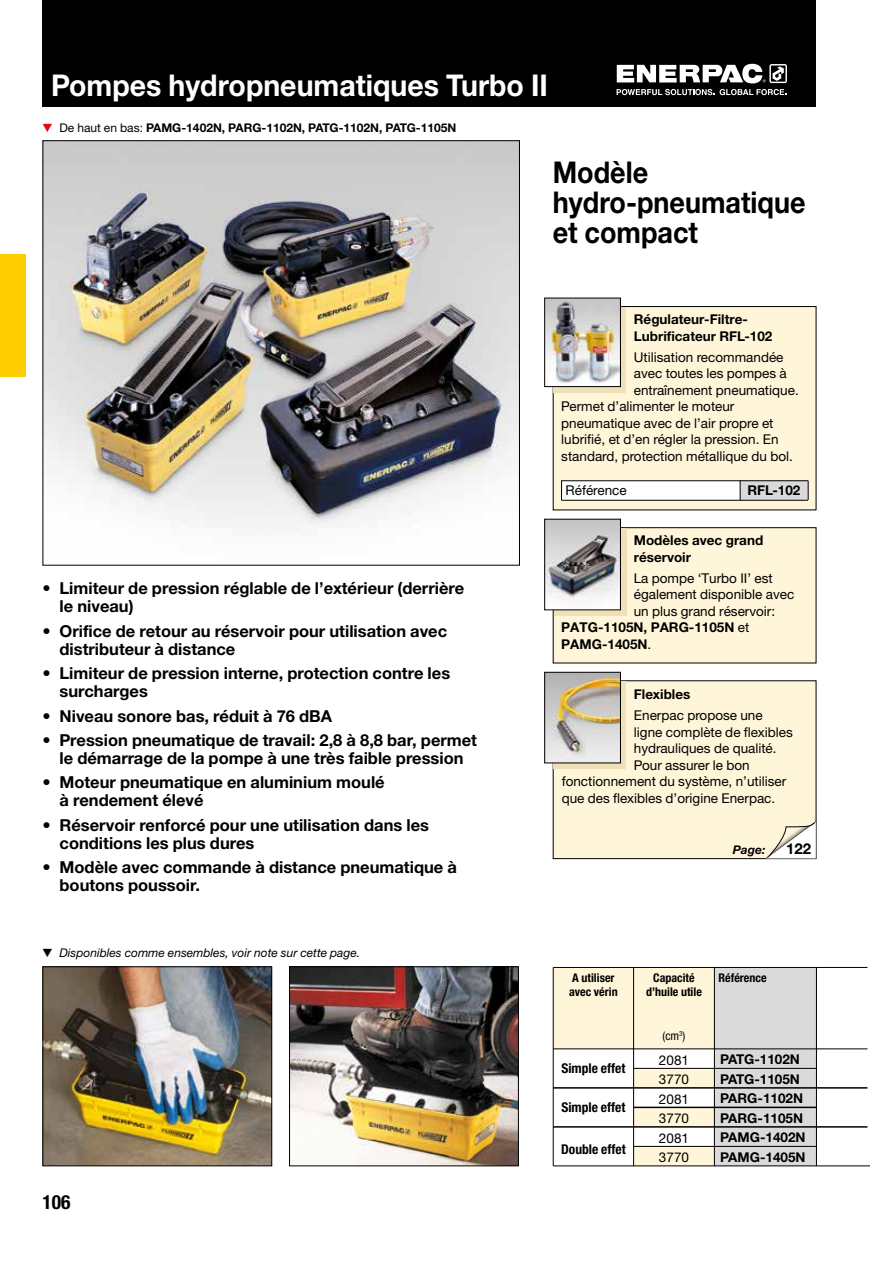
<style>
.page{position:relative;width:893px;height:1263px;background:#fff}
.page>*{position:absolute;margin:0;border:0;box-sizing:border-box;transform-origin:0 0}
.t1{font:700 30px/30px "Helvetica Neue LTW1 G";color:#000;scale:.9 1}
.t2{font:700 30px "Helvetica Neue LTW1 G";color:#fff;scale:.95 1}
.t3{font:700 condensed 19.5px "Helvetica Neue LTW1 G";color:#000}
.t4{font:700 16.5px/18px "Helvetica Neue LTW1 G";color:#000}
.t5{font:700 15px "Helvetica Neue LTW1 G";color:#000}
.t6{font:13.5px/19.5px "Helvetica Neue LTW1 G";color:#000;text-align:justify}
.t7{font:700 13.5px/19.5px "Helvetica Neue LTW1 G";color:#000}
.t8{font:700 condensed 13.5px "Helvetica Neue LTW1 G";color:#000}
.t9{font:700 12px "Helvetica Neue LTW1 G";color:#000}
.t10{font:italic 12px "Helvetica Neue LTW1 G";color:#000}
.t11{font:700 condensed 12px/14.4px "Helvetica Neue LTW1 G";color:#000;text-align:center}
.t12{font:condensed 12px "Helvetica Neue LTW1 G";color:#000}
.t13{font:italic 700 12px "Helvetica Neue LTW1 G";color:#000}
.s1{font-weight:400}
</style>
<div class="page">
<div style="left:43px;top:0;width:773px;height:106px;background:#000"></div>
<svg style="left:617px;top:89px;width:97px;height:6px"></svg>
<svg style="left:720px;top:89px;width:66px;height:6px"></svg>
<svg style="left:617px;top:64px;width:170px;height:19px"></svg>
<div style="left:0;top:254px;width:26px;height:122px;background:#fc0"></div>
<div style="left:634px;top:1146px;width:182px;height:20px;background:#fff5d8"></div>
<div style="left:634px;top:1068px;width:182px;height:20px;background:#fff5d8"></div>
<div style="left:634px;top:1107px;width:182px;height:20px;background:#fff5d8"></div>
<img style="left:45px;top:142px;width:473px;height:383px">
<img style="left:45px;top:968px;width:225px;height:196px">
<div style="left:43px;top:966px;width:229px;height:200px;border:1px solid #000"></div>
<img style="left:291px;top:968px;width:226px;height:196px">
<div style="left:289px;top:966px;width:230px;height:200px;border:1px solid #000"></div>
<div style="left:553px;top:967px;width:263px;height:82px;background:#fff5d8"></div>
<hr style="left:553px;top:967px;width:1px;height:199px;background:#000">
<div style="left:714px;top:967px;width:102px;height:82px;background:#dadada"></div>
<div style="left:714px;top:1049px;width:102px;height:117px;background:#dadada"></div>
<hr style="left:714px;top:967px;width:1px;height:199px;background:#000">
<hr style="left:633px;top:967px;width:1px;height:199px;background:#000">
<hr style="left:553px;top:1048px;width:314px;height:1px;background:#000">
<hr style="left:553px;top:967px;width:314px;height:1px;background:#000">
<hr style="left:634px;top:1068px;width:182px;height:1px;background:#000">
<div style="left:553px;top:528px;width:263px;height:135px;background:#fff5d8"></div>
<div style="left:553px;top:527px;width:263px;height:136px;border:1px solid #000"></div>
<div style="left:554px;top:528px;width:72px;height:87px;background:#efe0b7"></div>
<img style="left:546px;top:521px;width:73px;height:87px">
<div style="left:544px;top:519px;width:77px;height:91px;border:1px solid #000"></div>
<div style="left:553px;top:681px;width:263px;height:178px;background:#fff5d8"></div>
<div style="left:553px;top:680px;width:263px;height:179px;border:1px solid #000"></div>
<div style="left:554px;top:681px;width:72px;height:87px;background:#efe0b7"></div>
<img style="left:546px;top:674px;width:73px;height:87px">
<div style="left:544px;top:672px;width:77px;height:91px;border:1px solid #000"></div>
<hr style="left:816px;top:967px;width:1px;height:199px;background:#000">
<hr style="left:634px;top:1146px;width:182px;height:1px;background:#000">
<hr style="left:634px;top:1106px;width:182px;height:2px;background:#000">
<hr style="left:553px;top:1087px;width:314px;height:1px;background:#000">
<hr style="left:553px;top:1165px;width:317px;height:1px;background:#000">
<hr style="left:553px;top:1126px;width:314px;height:1px;background:#000">
<svg style="left:763px;top:818px;width:53px;height:40px"></svg>
<div style="left:552px;top:306px;width:265px;height:205px;background:#fff5d8"></div>
<div style="left:554px;top:307px;width:72px;height:85px;background:#efe0b7"></div>
<img style="left:544px;top:297px;width:77px;height:90px">
<div style="left:740px;top:480px;width:68px;height:20px;background:#dadada"></div>
<div style="left:561px;top:480px;width:179px;height:20px;background:#fff"></div>
<hr style="left:561px;top:480px;width:247px;height:1px;background:#000">
<hr style="left:561px;top:500px;width:247px;height:1px;background:#000">
<svg style="left:561px;top:480px;width:1px;height:20px"></svg>
<svg style="left:740px;top:480px;width:1px;height:20px"></svg>
<svg style="left:808px;top:480px;width:1px;height:20px"></svg>
<h1 class="t2" style="left:51px;top:66px;width:525px">Pompes hydropneumatiques Turbo II</h1>
<p class="t9" style="left:60px;top:120px;width:398px"><span class="s1">De haut en bas:</span> PAMG-1402N, PARG-1102N, PATG-1102N, PATG-1105N</p>
<p class="t4" style="left:60px;top:579px;width:406px;text-indent:-17px">• Limiteur de pression réglable de l’extérieur (derrière le niveau)</p>
<p class="t4" style="left:60px;top:622px;width:389px;text-indent:-17px">• Orifice de retour au réservoir pour utilisation avec distributeur à distance</p>
<p class="t4" style="left:60px;top:664px;width:392px;text-indent:-17px">• Limiteur de pression interne, protection contre les surcharges</p>
<p class="t4" style="left:43px;top:706px;width:291px">• Niveau sonore bas, réduit à 76 dBA</p>
<p class="t4" style="left:43px;top:731px;width:436px;text-align:center">• Pression pneumatique de travail: 2,8 à 8,8 bar, permet le démarrage de la pompe à une très faible pression</p>
<p class="t4" style="left:60px;top:773px;width:327px;text-indent:-17px">• Moteur pneumatique en aluminium moulé à rendement élevé</p>
<p class="t4" style="left:60px;top:816px;width:371px;text-indent:-17px">• Réservoir renforcé pour une utilisation dans les conditions les plus dures</p>
<p class="t4" style="left:60px;top:858px;width:399px;text-indent:-17px">• Modèle avec commande à distance pneumatique à boutons poussoir.</p>
<p class="t10" style="left:43px;top:945px;width:319px">▼ Disponibles comme ensembles, voir note sur cette page.</p>
<p class="t3" style="left:43px;top:1190px;width:30px">106</p>
<h1 class="t1" style="left:553px;top:157px;width:282px">Modèle hydro-pneumatique et compact</h1>
<p class="t7" style="left:634px;top:311px;width:140px;line-height:16.5px">Régulateur-Filtre-<br>Lubrificateur RFL-102</p>
<p class="t6" style="left:634px;top:347px;width:151px">Utilisation recommandée</p>
<p class="t6" style="left:634px;top:363px;width:154px">avec toutes les pompes à</p>
<p class="t6" style="left:634px;top:380px;width:166px">entraînement pneumatique.</p>
<p class="t6" style="left:561px;top:396px;width:175px">Permet d’alimenter le moteur</p>
<p class="t6" style="left:561px;top:413px;width:214px">pneumatique avec de l’air propre et</p>
<p class="t6" style="left:561px;top:429px;width:219px">lubrifié, et d’en régler la pression. En</p>
<p class="t6" style="left:561px;top:446px;width:233px">standard, protection métallique du bol.</p>
<p class="t6" style="left:566px;top:480px;width:63px">Référence</p>
<p class="t7" style="left:747px;top:480px;width:55px">RFL-102</p>
<p class="t7" style="left:634px;top:532px;width:131px;line-height:16.5px">Modèles avec grand réservoir</p>
<p class="t6" style="left:634px;top:568px;width:141px">La pompe ‘Turbo II’ est</p>
<p class="t6" style="left:634px;top:584px;width:162px">également disponible avec</p>
<p class="t6" style="left:634px;top:601px;width:143px">un plus grand réservoir:</p>
<p class="t7" style="left:561px;top:617px;width:190px">PATG-1105N, PARG-1105N <span class="s1">et</span></p>
<p class="t7" style="left:561px;top:634px;width:92px">PAMG-1405N<span class="s1">.</span></p>
<p class="t7" style="left:634px;top:685px;width:58px">Flexibles</p>
<p class="t6" style="left:634px;top:705px;width:130px">Enerpac propose une</p>
<p class="t6" style="left:634px;top:722px;width:160px">ligne complète de flexibles</p>
<p class="t6" style="left:634px;top:738px;width:144px">hydrauliques de qualité.</p>
<p class="t6" style="left:634px;top:755px;width:117px">Pour assurer le bon</p>
<p class="t6" style="left:562px;top:771px;width:226px">fonctionnement du système, n’utiliser</p>
<p class="t6" style="left:562px;top:788px;width:215px">que des flexibles d’origine Enerpac.</p>
<p class="t13" style="left:733px;top:842px;width:34px">Page:</p>
<p class="t5" style="left:786px;top:839px;width:27px">122</p>
<p class="t11" style="left:569px;top:970px;width:50px;text-align:left">A utiliser avec vérin</p>
<p class="t11" style="left:719px;top:970px;width:49px">Référence</p>
<p class="t11" style="left:646px;top:970px;width:57px">Capacité d’huile utile</p>
<p class="t12" style="left:662px;top:1028px;width:24px">(cm<sup>3</sup>)</p>
<p class="t8" style="left:561px;top:1060px;width:66px">Simple effet</p>
<p class="t8" style="left:561px;top:1099px;width:66px">Simple effet</p>
<p class="t8" style="left:561px;top:1141px;width:66px">Double effet</p>
<p class="t6" style="left:659px;top:1050px;width:32px">2081<br>3770<br>2081<br>3770<br>2081<br>3770</p>
<p class="t7" style="left:720px;top:1050px;width:87px">PATG-1102N<br>PATG-1105N<br>PARG-1102N<br>PARG-1105N<br>PAMG-1402N<br>PAMG-1405N</p>
</div>
